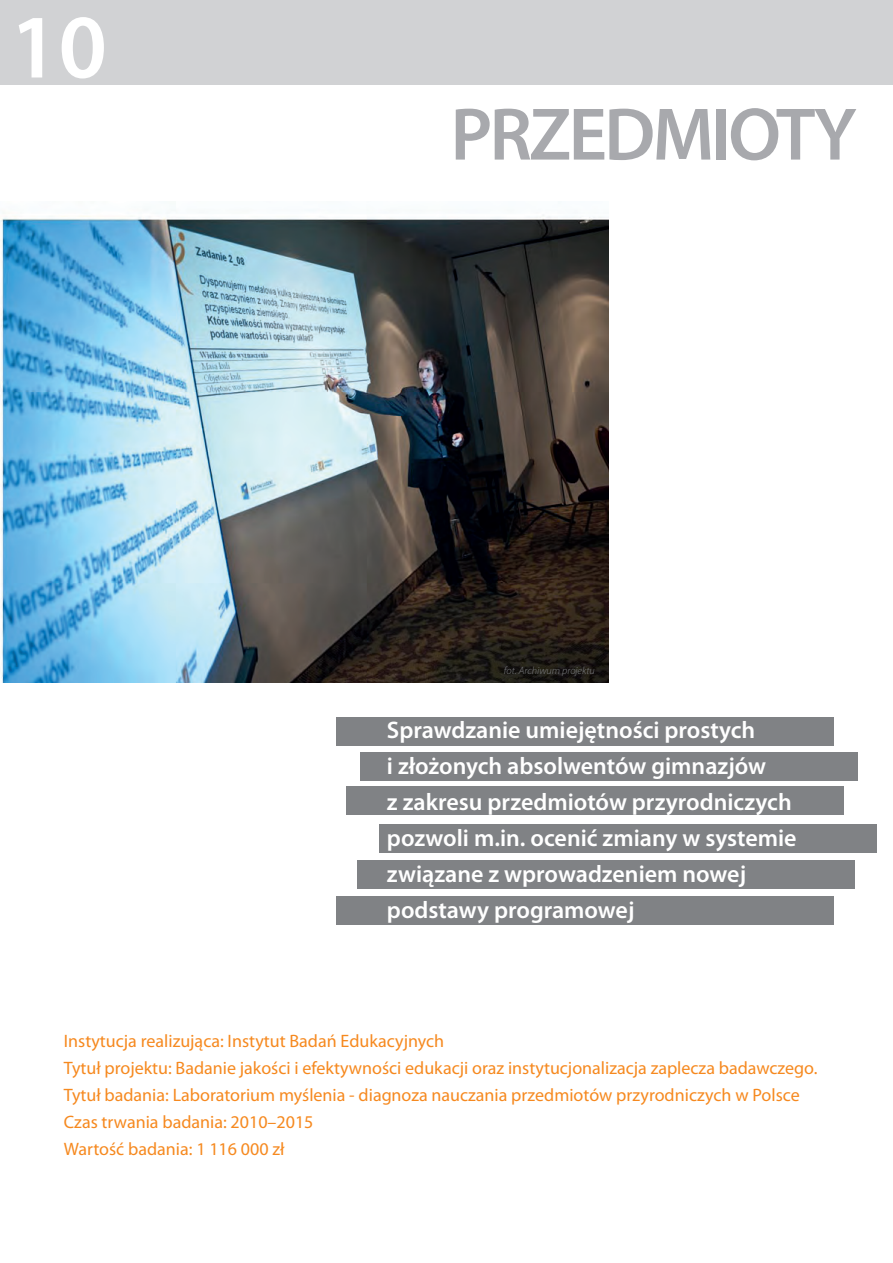
<style>
.page{position:relative;width:893px;height:1263px;background:#fff}
.page>*{position:absolute;margin:0;border:0;box-sizing:border-box;transform-origin:0 0}
.t1{font:600 91.35px "Myriad Pro";color:#fff}
.t2{font:600 75px "Myriad Pro";color:#a8a9ad}
.t3{font:600 24px/36px "Myriad Pro";color:#fff}
.t4{font:18px/27px "Myriad Pro";color:#f6891f}
.t5{font:italic 300 10.5px "Myriad Pro";color:#808285}
</style>
<div class="page">
<div style="left:0;top:0;width:893px;height:85px;background:#d1d2d4"></div>
<div style="left:336px;top:897px;width:497px;height:28px;background:#808285"></div>
<img style="left:0;top:215px;width:609px;height:468px">
<div style="left:357px;top:860px;width:498px;height:28px;background:#808285"></div>
<div style="left:379px;top:824px;width:498px;height:29px;background:#808285"></div>
<div style="left:346px;top:787px;width:497px;height:28px;background:#808285"></div>
<div style="left:360px;top:753px;width:497px;height:28px;background:#808285"></div>
<div style="left:336px;top:718px;width:497px;height:28px;background:#808285"></div>
<h1 class="t1" style="left:10px;top:-11px;width:98px">10</h1>
<h2 class="t2" style="left:450px;top:87px;width:160px">Przedmioty</h2>
<p class="t5" style="left:504px;top:665px;width:92px">fot. Archiwum projektu</p>
<h3 class="t3" style="left:387px;top:711px;width:411px">Sprawdzanie umiejętności prostych<br>i złożonych absolwentów gimnazjów<br>z zakresu przedmiotów przyrodniczych pozwoli m.in. ocenić zmiany w systemie związane z wprowadzeniem nowej podstawy programowej</h3>
<p class="t4" style="left:64px;top:1027px;width:755px">Instytucja realizująca: Instytut Badań Edukacyjnych<br>Tytuł projektu: Badanie jakości i efektywności edukacji oraz instytucjonalizacja zaplecza badawczego.<br>Tytuł badania: Laboratorium myślenia - diagnoza nauczania przedmiotów przyrodniczych w Polsce Czas trwania badania: 2010–2015<br>Wartość badania: 1 116 000 zł</p>
</div>
